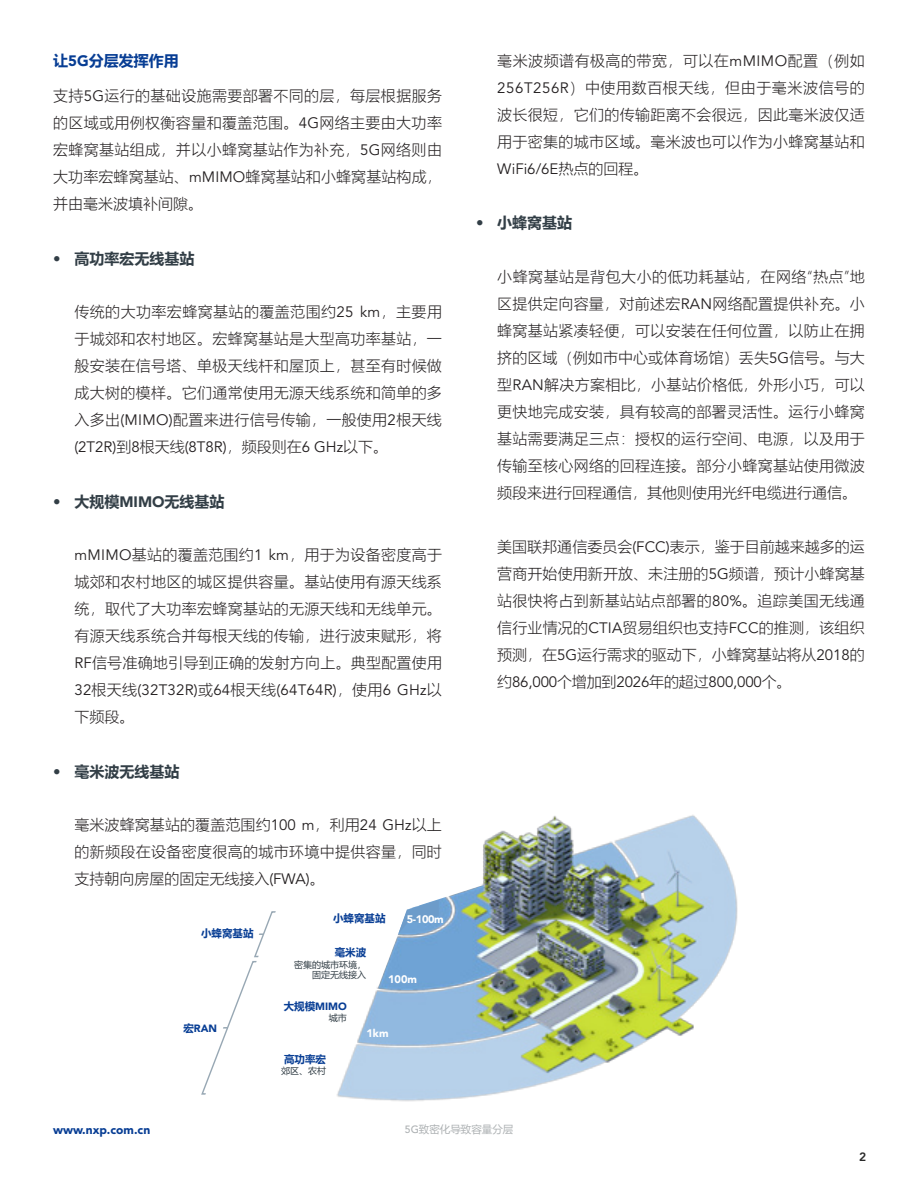
<style>
.page{position:relative;width:918px;height:1188px;background:#fff}
.page>*{position:absolute;margin:0;border:0;box-sizing:border-box;transform-origin:0 0}
.t1{font:300 15px/27px "Microsoft Ya Hei";letter-spacing:.02em;color:#231f20;text-align:justify}
.t2{font:700 15px "Microsoft Ya Hei";color:#323e46}
.t3{font:700 15px "Microsoft Ya Hei";color:#073d94}
.t4{font:900 12px "Avenir LT Std";color:#073d94}
.t5{font:800 12px "Avenir";color:#292929}
.t6{font:900 10.95px "Avenir";letter-spacing:-.03em;color:#003fa2}
.t7{font:900 10.95px "Avenir";color:#fff}
.t8{font:700 10.5px "Microsoft Ya Hei";color:#073d94}
.t9{font:900 10.5px "Avenir LT Std";color:#073d94}
.t10{font:10.5px "Microsoft Ya Hei";color:#adb1b3}
.t11{font:9px/10.8px "Microsoft Ya Hei";color:#323e46;text-align:right}
.s1{font-family:"Avenir LT Std";font-weight:900}
.s2{font-family:"Avenir LT Std";font-weight:400}
.s3{font-family:"Microsoft Ya Hei";font-weight:700}
.s4{font-family:"Avenir LT Std";font-weight:500}
</style>
<div class="page">
<img style="left:337px;top:815px;width:401px;height:287px">
<svg style="left:342px;top:867px;width:141px;height:121px"></svg>
<svg style="left:201px;top:911px;width:75px;height:184px"></svg>
<div style="left:326px;top:913px;width:60px;height:19px;background:#fff"></div>
<div style="left:307px;top:947px;width:59px;height:19px;background:#fff"></div>
<p class="t3" style="left:53px;top:50px;width:127px">让<span class="s1">5G</span>分层发挥作用</p>
<p class="t1" style="left:53px;top:82px;width:390px">支持<span class="s2">5G</span>运行的基础设施需要部署不同的层，每层根据服务的区域或用例权衡容量和覆盖范围。<span class="s2">4G</span>网络主要由大功率宏蜂窝基站组成，并以小蜂窝基站作为补充，<span class="s2">5G</span>网络则由大功率宏蜂窝基站、<span class="s2">mMIMO</span>蜂窝基站和小蜂窝基站构成，并由毫米波填补间隙。</p>
<p class="t2" style="left:53px;top:248px;width:143px"><span class="s1">•</span> 高功率宏无线基站</p>
<p class="t1" style="left:74px;top:298px;width:369px">传统的大功率宏蜂窝基站的覆盖范围约<span class="s2">25 km</span>，主要用于城郊和农村地区。宏蜂窝基站是大型高功率基站，一般安装在信号塔、单极天线杆和屋顶上，甚至有时候做成大树的模样。它们通常使用无源天线系统和简单的多入多出<span class="s2">(MIMO)</span>配置来进行信号传输，一般使用<span class="s2">2</span>根天线<span class="s2">(2T2R)</span>到<span class="s2">8</span>根天线<span class="s2">(8T8R)</span>，频段则在<span class="s2">6 GHz</span>以下。</p>
<p class="t2" style="left:53px;top:491px;width:173px"><span class="s1">•</span> 大规模<span class="s1">MIMO</span>无线基站</p>
<p class="t1" style="left:74px;top:541px;width:369px"><span class="s2">mMIMO</span>基站的覆盖范围约<span class="s2">1 km</span>，用于为设备密度高于城郊和农村地区的城区提供容量。基站使用有源天线系统，取代了大功率宏蜂窝基站的无源天线和无线单元。有源天线系统合并每根天线的传输，进行波束赋形，将<span class="s2">RF</span>信号准确地引导到正确的发射方向上。典型配置使用<span class="s2">32</span>根天线<span class="s2">(32T32R)</span>或<span class="s2">64</span>根天线<span class="s2">(64T64R)</span>，使用<span class="s2">6 GHz</span>以下频段。</p>
<p class="t2" style="left:53px;top:761px;width:128px"><span class="s1">•</span> 毫米波无线基站</p>
<p class="t1" style="left:74px;top:811px;width:369px">毫米波蜂窝基站的覆盖范围约<span class="s2">100 m</span>，利用<span class="s2">24 GHz</span>以上的新频段在设备密度很高的城市环境中提供容量，同时支持朝向房屋的固定无线接入<span class="s2">(FWA)</span>。</p>
<p class="t8" style="left:201px;top:926px;width:54px">小蜂窝基站</p>
<p class="t9" style="left:183px;top:1022px;width:35px"><span class="s3">宏</span>RAN</p>
<p class="t8" style="left:333px;top:911px;width:54px">小蜂窝基站</p>
<p class="t8" style="left:335px;top:945px;width:33px">毫米波</p>
<p class="t6" style="left:333px;top:910px;width:53px">Small Cells</p>
<p class="t7" style="left:407px;top:910px;width:39px">5-100m</p>
<p class="t6" style="left:320px;top:942px;width:48px">mmWave</p>
<p class="t7" style="left:388px;top:969px;width:30px">100m</p>
<p class="t11" style="left:294px;top:959px;width:73px">密集的城市环境，固定无线接入</p>
<p class="t11" style="left:329px;top:1012px;width:19px">城市</p>
<p class="t9" style="left:284px;top:1000px;width:65px"><span class="s3">大规模</span>MIMO</p>
<p class="t8" style="left:284px;top:1052px;width:43px">高功率宏</p>
<p class="t11" style="left:281px;top:1065px;width:46px">郊区、农村</p>
<p class="t7" style="left:367px;top:1024px;width:24px">1km</p>
<p class="t1" style="left:497px;top:47px;width:369px">毫米波频谱有极高的带宽，可以在<span class="s2">mMIMO</span>配置（例如<span class="s2">256T256R</span>）中使用数百根天线，但由于毫米波信号的波长很短，它们的传输距离不会很远，因此毫米波仅适用于密集的城市区域。毫米波也可以作为小蜂窝基站和<span class="s2">WiFi6/6E</span>热点的回程。</p>
<p class="t2" style="left:476px;top:212px;width:98px"><span class="s1">•</span> 小蜂窝基站</p>
<p class="t1" style="left:497px;top:263px;width:369px">小蜂窝基站是背包大小的低功耗基站，在网络“热点”地区提供定向容量，对前述宏<span class="s2">RAN</span>网络配置提供补充。小蜂窝基站紧凑轻便，可以安装在任何位置，以防止在拥挤的区域（例如市中心或体育场馆）丢失<span class="s2">5G</span>信号。与大型<span class="s2">RAN</span>解决方案相比，小基站价格低，外形小巧，可以更快地完成安装，具有较高的部署灵活性。运行小蜂窝基站需要满足三点：授权的运行空间、电源，以及用于传输至核心网络的回程连接。部分小蜂窝基站使用微波频段来进行回程通信，其他则使用光纤电缆进行通信。</p>
<p class="t1" style="left:497px;top:533px;width:369px">美国联邦通信委员会<span class="s2">(FCC)</span>表示，鉴于目前越来越多的运营商开始使用新开放、未注册的<span class="s2">5G</span>频谱，预计小蜂窝基站很快将占到新基站站点部署的<span class="s2">80%</span>。追踪美国无线通信行业情况的<span class="s2">CTIA</span>贸易组织也支持<span class="s2">FCC</span>的推测，该组织预测，在<span class="s2">5G</span>运行需求的驱动下，小蜂窝基站将从<span class="s2">2018</span>的约<span class="s2">86,000</span>个增加到<span class="s2">2026</span>年的超过<span class="s2">800,000</span>个。</p>
<p class="t4" style="left:53px;top:1122px;width:99px">www.nxp.com.cn</p>
<p class="t10" style="left:405px;top:1122px;width:110px"><span class="s4">5G</span>致密化导致容量分层</p>
<p class="t5" style="left:859px;top:1147px;width:9px">2</p>
</div>
